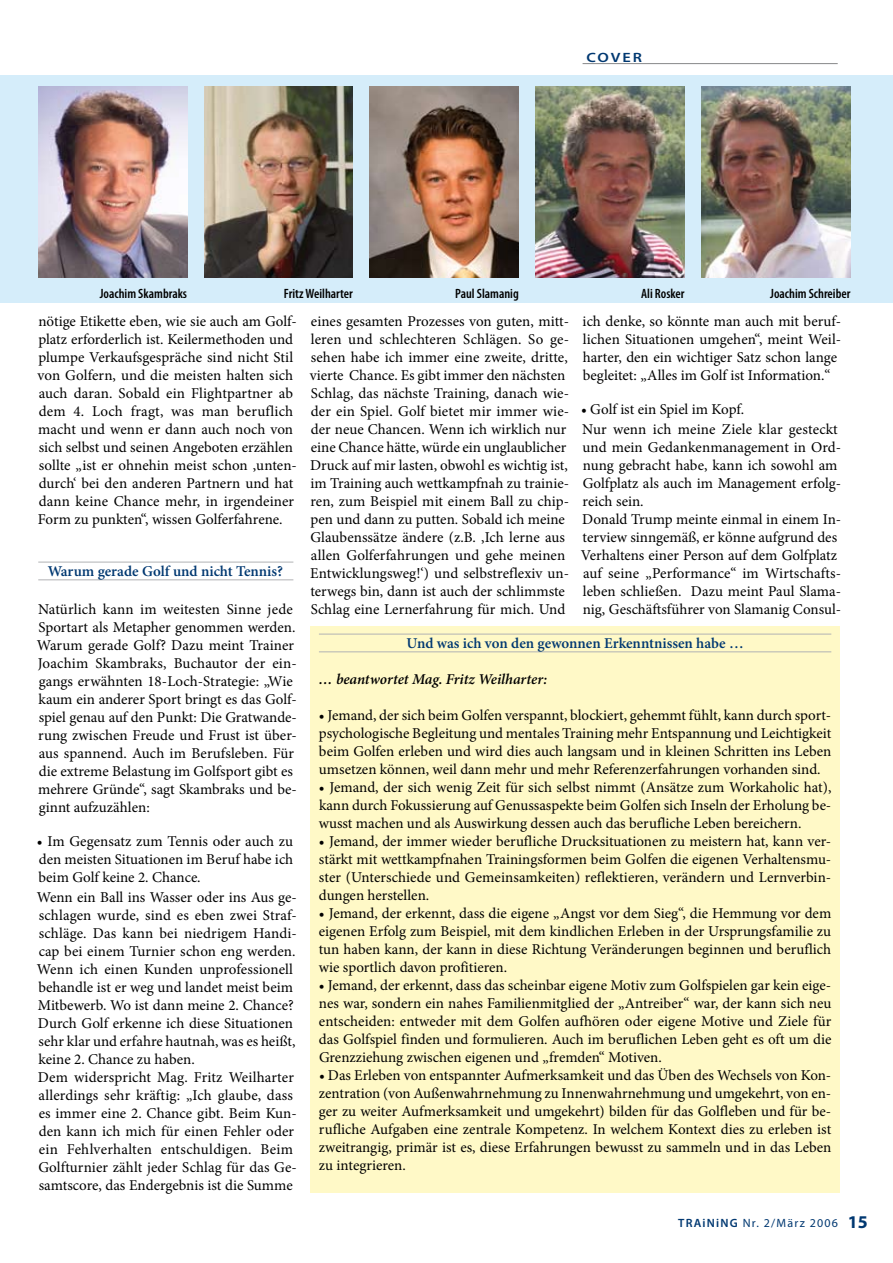
<style>
.page{position:relative;width:893px;height:1263px;background:#fff}
.page>*{position:absolute;margin:0;border:0;box-sizing:border-box;transform-origin:0 0}
.t1{font:15px/18px "Minion Pro";color:#000}
.t2{font:600 15px "Minion Pro";color:#003871}
.t3{font:italic 600 15px "Minion Pro";letter-spacing:-.005em;color:#000}
.t4{font:600 condensed 13.5px "Myriad Pro";color:#000}
.t5{font:600 13.5px "Myriad Pro";letter-spacing:.12em;color:#003871;scale:1.2 1}
.t6{font:12px "Myriad Pro";letter-spacing:.1em;color:#003871}
.s1{font-weight:600}
.s2{font-weight:700;font-size:18px}
</style>
<div class="page">
<hr style="left:583px;top:63px;width:255px;height:1px;background:#878889">
<hr style="left:38px;top:562px;width:255px;height:1px;background:#b1b2b4">
<hr style="left:38px;top:579px;width:255px;height:1px;background:#b1b2b4">
<div style="left:310px;top:626px;width:530px;height:567px;background:#fff9c7"></div>
<hr style="left:319px;top:634px;width:512px;height:1px;background:#b1b2b4">
<hr style="left:319px;top:651px;width:512px;height:1px;background:#b1b2b4">
<div style="left:0;top:75px;width:893px;height:228px;background:#d5edfa"></div>
<img style="left:38px;top:86px;width:149px;height:191px">
<img style="left:204px;top:86px;width:149px;height:191px">
<img style="left:370px;top:86px;width:149px;height:191px">
<img style="left:536px;top:86px;width:149px;height:191px">
<img style="left:702px;top:86px;width:148px;height:191px">
<p class="t5" style="left:586px;top:49px;width:45px">COVER</p>
<p class="t4" style="left:100px;top:285px;width:89px">Joachim Skambraks</p>
<p class="t4" style="left:284px;top:285px;width:71px">Fritz Weilharter</p>
<p class="t4" style="left:455px;top:285px;width:65px">Paul Slamanig</p>
<p class="t4" style="left:641px;top:285px;width:45px">Ali Rosker</p>
<p class="t4" style="left:770px;top:285px;width:82px">Joachim Schreiber</p>
<p class="t1" style="left:38px;top:312px;width:261px">nötige Etikette eben, wie sie auch am Golf&shy;platz erforderlich ist. Keilermethoden und plumpe Verkaufsgespräche sind nicht Stil von Golfern, und die meisten halten sich auch daran. Sobald ein Flightpartner ab dem 4. Loch fragt, was man beruflich macht und wenn er dann auch noch von sich selbst und seinen Angeboten erzählen sollte „ist er ohnehin meist schon ,unten&shy;durch‘ bei den anderen Partnern und hat dann keine Chance mehr, in irgendeiner Form zu punkten“, wissen Golferfahrene.</p>
<p class="t2" style="left:48px;top:562px;width:237px">Warum gerade Golf und nicht Tennis?</p>
<p class="t1" style="left:37px;top:600px;width:261px">Natürlich kann im weitesten Sinne jede Sportart als Metapher genommen werden.<br>Warum gerade Golf? Dazu meint Trainer Joachim Skambraks, Buchautor der ein&shy;gangs erwähnten 18-Loch-Strategie: „Wie kaum ein anderer Sport bringt es das Golf&shy;spiel genau auf den Punkt: Die Gratwande&shy;rung zwischen Freude und Frust ist über&shy;aus spannend. Auch im Berufsleben. Für die extreme Belastung im Golfsport gibt es mehrere Gründe“, sagt Skambraks und be&shy;ginnt aufzuzählen:</p>
<p class="t1" style="left:37px;top:832px;width:258px;text-align:justify">• Im Gegensatz zum Tennis oder auch zu den meisten Situationen im Beruf habe ich beim Golf keine 2. Chance.</p>
<p class="t1" style="left:37px;top:888px;width:262px">Wenn ein Ball ins Wasser oder ins Aus ge&shy;schlagen wurde, sind es eben zwei Straf&shy;schläge. Das kann bei niedrigem Handi&shy;cap bei einem Turnier schon eng werden.<br>Wenn ich einen Kunden unprofessionell behandle ist er weg und landet meist beim Mitbewerb. Wo ist dann meine 2. Chance?<br>Durch Golf erkenne ich diese Situationen sehr klar und erfahre hautnah, was es heißt, keine 2. Chance zu haben.<br>Dem widerspricht Mag. Fritz Weilharter allerdings sehr kräftig: „Ich glaube, dass es immer eine 2. Chance gibt. Beim Kun&shy;den kann ich mich für einen Fehler oder ein Fehlverhalten entschuldigen. Beim Golfturnier zählt jeder Schlag für das Ge&shy;samtscore, das Endergebnis ist die Summe</p>
<p class="t1" style="left:310px;top:312px;width:261px">eines gesamten Prozesses von guten, mitt&shy;leren und schlechteren Schlägen. So ge&shy;sehen habe ich immer eine zweite, dritte, vierte Chance. Es gibt immer den nächsten Schlag, das nächste Training, danach wie&shy;der ein Spiel. Golf bietet mir immer wie&shy;der neue Chancen. Wenn ich wirklich nur eine Chance hätte, würde ein unglaublicher Druck auf mir lasten, obwohl es wichtig ist, im Training auch wettkampfnah zu trainie&shy;ren, zum Beispiel mit einem Ball zu chip&shy;pen und dann zu putten. Sobald ich meine Glaubenssätze ändere (z.B. ,Ich lerne aus allen Golferfahrungen und gehe meinen Entwicklungsweg!‘) und selbstreflexiv un&shy;terwegs bin, dann ist auch der schlimmste Schlag eine Lernerfahrung für mich. Und</p>
<p class="t1" style="left:583px;top:312px;width:260px">ich denke, so könnte man auch mit beruf&shy;lichen Situationen umgehen“, meint Weil&shy;harter, den ein wichtiger Satz schon lange begleitet: „Alles im Golf ist Information.“</p>
<p class="t1" style="left:581px;top:400px;width:258px;line-height:19.5px">• Golf ist ein Spiel im Kopf.<br>Nur wenn ich meine Ziele klar gesteckt</p>
<p class="t1" style="left:581px;top:438px;width:262px">und mein Gedankenmanagement in Ord&shy;nung gebracht habe, kann ich sowohl am Golfplatz als auch im Management erfolg&shy;reich sein.<br>Donald Trump meinte einmal in einem In&shy;terview sinngemäß, er könne aufgrund des Verhaltens einer Person auf dem Golfplatz auf seine „Performance“ im Wirtschafts&shy;leben schließen. Dazu meint Paul Slama&shy;nig, Geschäftsführer von Slamanig Consul-</p>
<p class="t2" style="left:407px;top:634px;width:339px">Und was ich von den gewonnen Erkenntnissen habe …</p>
<p class="t3" style="left:319px;top:670px;width:230px">… beantwortet Mag. Fritz Weilharter:</p>
<p class="t1" style="left:319px;top:706px;width:514px;text-align:justify">• Jemand, der sich beim Golfen verspannt, blockiert, gehemmt fühlt, kann durch sport&shy;psychologische Begleitung und mentales Training mehr Entspannung und Leichtigkeit beim Golfen erleben und wird dies auch langsam und in kleinen Schritten ins Leben umsetzen können, weil dann mehr und mehr Referenzerfahrungen vorhanden sind.</p>
<p class="t1" style="left:319px;top:778px;width:514px;text-align:justify">• Jemand, der sich wenig Zeit für sich selbst nimmt (Ansätze zum Workaholic hat), kann durch Fokussierung auf Genussaspekte beim Golfen sich Inseln der Erholung be&shy;wusst machen und als Auswirkung dessen auch das berufliche Leben bereichern.</p>
<p class="t1" style="left:319px;top:832px;width:514px;text-align:justify">• Jemand, der immer wieder berufliche Drucksituationen zu meistern hat, kann ver&shy;stärkt mit wettkampfnahen Trainingsformen beim Golfen die eigenen Verhaltensmu&shy;ster (Unterschiede und Gemeinsamkeiten) reflektieren, verändern und Lernverbin&shy;dungen herstellen.</p>
<p class="t1" style="left:319px;top:904px;width:514px;text-align:justify">• Jemand, der erkennt, dass die eigene „Angst vor dem Sieg“, die Hemmung vor dem eigenen Erfolg zum Beispiel, mit dem kindlichen Erleben in der Ursprungsfamilie zu tun haben kann, der kann in diese Richtung Veränderungen beginnen und beruflich wie sportlich davon profitieren.</p>
<p class="t1" style="left:319px;top:976px;width:514px;text-align:justify">• Jemand, der erkennt, dass das scheinbar eigene Motiv zum Golfspielen gar kein eige&shy;nes war, sondern ein nahes Familienmitglied der „Antreiber“ war, der kann sich neu entscheiden: entweder mit dem Golfen aufhören oder eigene Motive und Ziele für das Golfspiel finden und formulieren. Auch im beruflichen Leben geht es oft um die Grenzziehung zwischen eigenen und „fremden“ Motiven.</p>
<p class="t1" style="left:319px;top:1066px;width:514px;text-align:justify">• Das Erleben von entspannter Aufmerksamkeit und das Üben des Wechsels von Kon&shy;zentration (von Außenwahrnehmung zu Innenwahrnehmung und umgekehrt, von en&shy;ger zu weiter Aufmerksamkeit und umgekehrt) bilden für das Golfleben und für be&shy;rufliche Aufgaben eine zentrale Kompetenz. In welchem Kontext dies zu erleben ist zweitrangig, primär ist es, diese Erfahrungen bewusst zu sammeln und in das Leben zu integrieren.</p>
<p class="t6" style="left:678px;top:1216px;width:191px"><span class="s1">TRAINING</span> Nr. 2/März 2006 <span class="s2">15</span></p>
</div>
